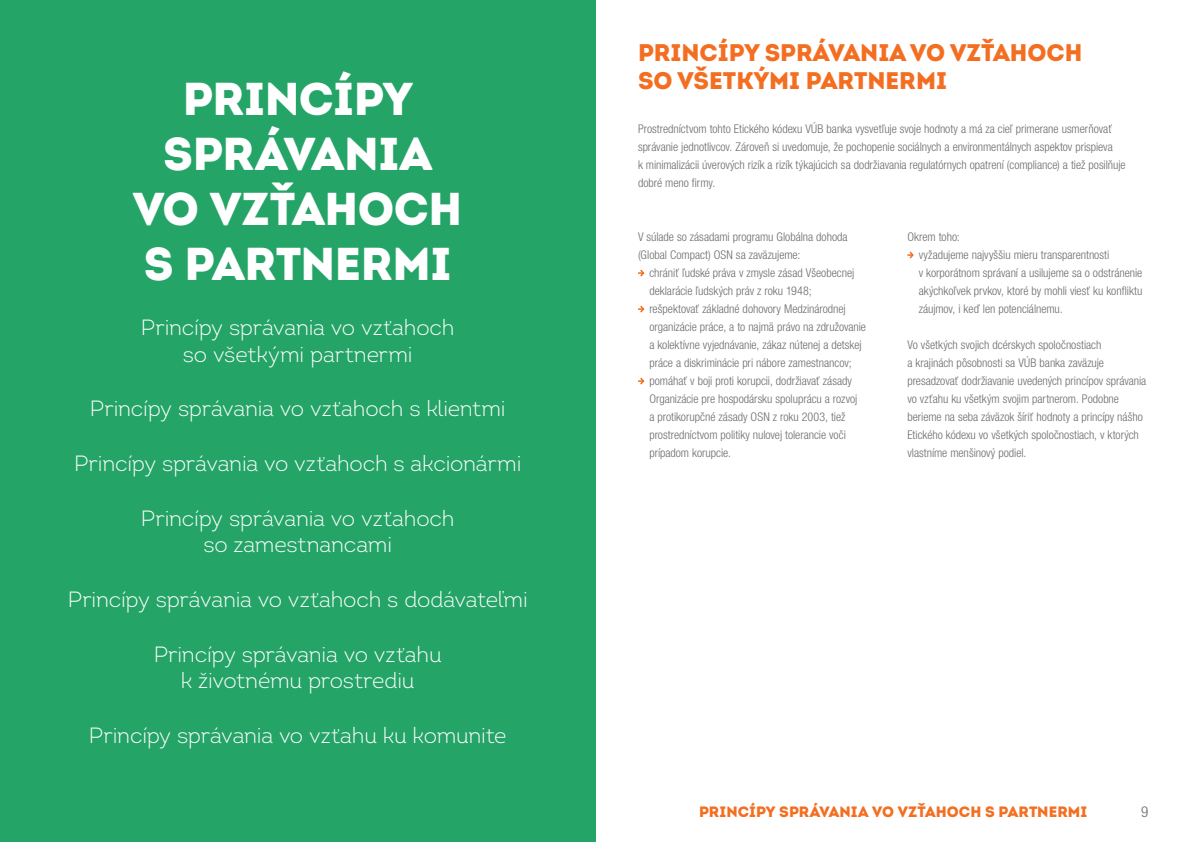
<style>
.page{position:relative;width:1191px;height:842px;background:#fff}
.page>*{position:absolute;margin:0;border:0;box-sizing:border-box;transform-origin:0 0}
.t1{font:900 46px/55.2px "Intro";letter-spacing:-.01em;color:#fff;text-align:center}
.t2{font:900 24px/28.8px "Intro";color:#f36e21}
.t3{font:300 22px/26.4px "Intro";letter-spacing:-.01em;color:#fff;text-align:center}
.t4{font:900 15px "Intro";letter-spacing:.005em;color:#f36e21}
.t5{font:300 condensed 15px "Helvetica Neue LT Pro";color:#6c6d70}
.t6{font:300 condensed 12px/18px "Helvetica Neue LT Pro";letter-spacing:-.005em;color:#6c6d70}
</style>
<div class="page">
<div style="left:0;top:0;width:595px;height:842px;background:#24a467"></div>
<svg style="left:638px;top:269px;width:7px;height:8px"></svg>
<svg style="left:638px;top:305px;width:7px;height:8px"></svg>
<svg style="left:638px;top:377px;width:7px;height:8px"></svg>
<svg style="left:907px;top:251px;width:7px;height:8px"></svg>
<h1 class="t1" style="left:133px;top:70px;width:330px">PRINCÍPY<br>SPRÁVANIA<br>VO VZŤAHOCH<br>S PARTNERMI</h1>
<h3 class="t3" style="left:141px;top:314px;width:315px">Princípy správania vo vzťahoch so všetkými partnermi</h3>
<h3 class="t3" style="left:90px;top:395px;width:417px">Princípy správania vo vzťahoch s klientmi</h3>
<h3 class="t3" style="left:74px;top:450px;width:449px">Princípy správania vo vzťahoch s akcionármi</h3>
<h3 class="t3" style="left:141px;top:505px;width:315px">Princípy správania vo vzťahoch so zamestnancami</h3>
<h3 class="t3" style="left:68px;top:586px;width:461px">Princípy správania vo vzťahoch s dodávateľmi</h3>
<h3 class="t3" style="left:154px;top:641px;width:290px">Princípy správania vo vzťahu k životnému prostrediu</h3>
<h3 class="t3" style="left:89px;top:722px;width:419px">Princípy správania vo vzťahu ku komunite</h3>
<h2 class="t2" style="left:638px;top:37px;width:446px">PRINCÍPY SPRÁVANIA VO VZŤAHOCH<br>SO VŠETKÝMI PARTNERMI</h2>
<p class="t6" style="left:638px;top:119px;width:489px">Prostredníctvom tohto Etického kódexu VÚB banka vysvetľuje svoje hodnoty a má za cieľ primerane usmerňovať správanie jednotlivcov. Zároveň si uvedomuje, že pochopenie sociálnych a environmentálnych aspektov prispieva<br>k minimalizácii úverových rizík a rizík týkajúcich sa dodržiavania regulatórnych opatrení (compliance) a tiež posilňuje dobré meno firmy.</p>
<p class="t6" style="left:638px;top:227px;width:211px">V súlade so zásadami programu Globálna dohoda (Global Compact) OSN sa zaväzujeme:</p>
<p class="t6" style="left:649px;top:263px;width:218px">chrániť ľudské práva v zmysle zásad Všeobecnej deklarácie ľudských práv z roku 1948;<br>rešpektovať základné dohovory Medzinárodnej organizácie práce, a to najmä právo na združovanie a kolektívne vyjednávanie, zákaz nútenej a detskej práce a diskriminácie pri nábore zamestnancov; pomáhať v boji proti korupcii, dodržiavať zásady Organizácie pre hospodársku spoluprácu a rozvoj<br>a protikorupčné zásady OSN z roku 2003, tiež prostredníctvom politiky nulovej tolerancie voči prípadom korupcie.</p>
<p class="t6" style="left:918px;top:227px;width:225px;text-indent:-11px">Okrem toho:<br>vyžadujeme najvyššiu mieru transparentnosti<br>v korporátnom správaní a usilujeme sa o odstránenie akýchkoľvek prvkov, ktoré by mohli viesť ku konfliktu záujmov, i keď len potenciálnemu.</p>
<p class="t6" style="left:907px;top:335px;width:240px">Vo všetkých svojich dcérskych spoločnostiach<br>a krajinách pôsobnosti sa VÚB banka zaväzuje presadzovať dodržiavanie uvedených princípov správania vo vzťahu ku všetkým svojim partnerom. Podobne berieme na seba záväzok šíriť hodnoty a princípy nášho Etického kódexu vo všetkých spoločnostiach, v ktorých vlastníme menšinový podiel.</p>
<p class="t4" style="left:699px;top:801px;width:390px">PRINCÍPY SPRÁVANIA VO VZŤAHOCH S PARTNERMI</p>
<p class="t5" style="left:1141px;top:803px;width:9px">9</p>
</div>
